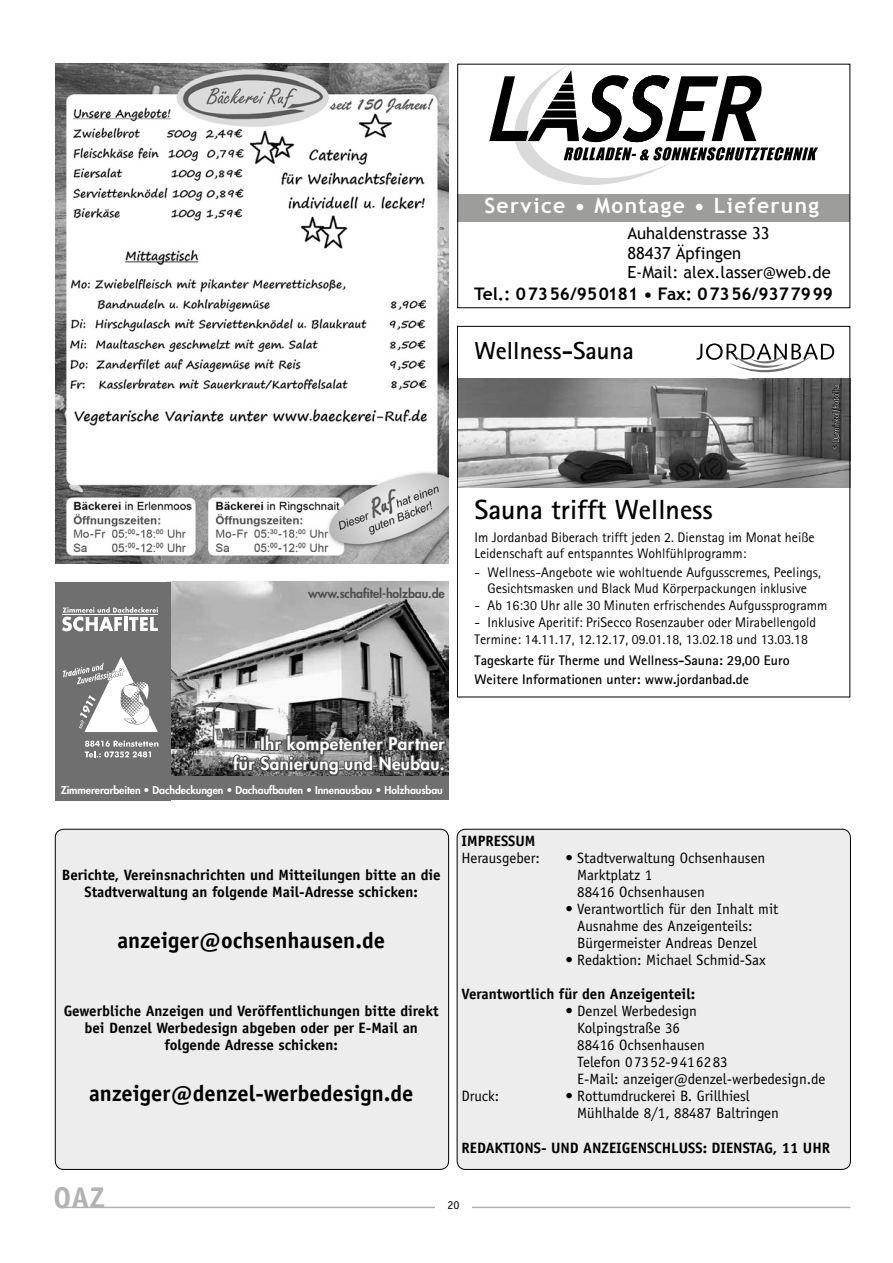
<style>
.page{position:relative;width:893px;height:1263px;background:#fff}
.page>*{position:absolute;margin:0;border:0;box-sizing:border-box;transform-origin:0 0}
.t1{font:700 30px "Officina Sans";color:#b3b2b2}
.t2{font:700 27.75px "Rotis SES";color:#000}
.t3{font:700 24.6px "Rotis SES";color:#000}
.t4{font:700 22.5px "Officina Sans";color:#000}
.t5{font:700 21.15px "Trebuchet MS";letter-spacing:.065em;color:#fff}
.t6{font:700 17.4px "Trebuchet MS";color:#000}
.t7{font:800 16.95px/20.4px "Futura";letter-spacing:.025em;color:#fff;text-align:right}
.t8{font:16.5px/20px "Trebuchet MS";color:#000}
.t9{font:15px/17px "Officina Sans";color:#000}
.t10{font:700 15px/17px "Officina Sans";color:#000;text-align:center}
.t11{font:13.8px/16.6px "Rotis SES";color:#000}
.t12{font:700 13.8px/18.5px "Rotis SES";color:#000}
.t13{font:800 12.3px "Futura";letter-spacing:-.005em;color:#4f4f4f}
.t14{font:12px "Officina Sans";color:#000}
.t15{font:800 10.5px "Futura";letter-spacing:-.005em;color:#fff}
.t16{font:300 9.3px "Rotis SES";color:#fff}
</style>
<div class="page">
<hr style="left:62px;top:1206px;width:788px;height:2px;background:#b3b2b2">
<div style="left:435px;top:1199px;width:37px;height:22px;background:#fff"></div>
<div style="left:457px;top:829px;width:393px;height:340px;background:#ededed;border-radius:9px"></div>
<div style="left:457px;top:829px;width:394px;height:340px;border:1px solid #000;border-radius:9px"></div>
<div style="left:55px;top:829px;width:394px;height:340px;background:#ededed;border-radius:9px"></div>
<div style="left:55px;top:829px;width:394px;height:340px;border:1px solid #000;border-radius:9px"></div>
<img style="left:171px;top:582px;width:278px;height:195px">
<div style="left:55px;top:582px;width:116px;height:218px;background:#6f6f6f"></div>
<svg style="left:62px;top:607px;width:96px;height:24px"></svg>
<svg style="left:63px;top:657px;width:95px;height:75px"></svg>
<svg style="left:85px;top:740px;width:73px;height:17px"></svg>
<svg style="left:231px;top:733px;width:216px;height:44px;background:#5d5d5d"></svg>
<div style="left:55px;top:777px;width:394px;height:23px;background:#6f6f6f"></div>
<img style="left:55px;top:64px;width:393px;height:500px">
<svg style="left:489px;top:66px;width:329px;height:119px"></svg>
<div style="left:458px;top:194px;width:392px;height:28px;background:#9d9d9c"></div>
<svg style="left:697px;top:343px;width:137px;height:29px"></svg>
<img style="left:459px;top:378px;width:389px;height:110px">
<div style="left:457px;top:326px;width:393px;height:371px;border:1px solid #000"></div>
<svg style="left:831px;top:385px;width:10px;height:65px"></svg>
<h3 class="t5" style="left:484px;top:192px;width:336px">Service • Montage • Lieferung</h3>
<p class="t8" style="left:627px;top:223px;width:205px">Auhaldenstrasse 33<br>88437 Äpfingen<br>E-Mail: alex.lasser@web.de</p>
<p class="t6" style="left:474px;top:283px;width:360px">Tel.: 07356/950181 • Fax: 07356/9377999</p>
<h3 class="t3" style="left:474px;top:335px;width:161px">Wellness-Sauna</h3>
<p class="t16" style="left:831px;top:450px;width:66px;rotate:-90deg">© Damirkol/Fotolia</p>
<p class="t13" style="left:308px;top:585px;width:138px">www.schafitel-holzbau.de</p>
<h2 class="t2" style="left:474px;top:492px;width:240px">Sauna trifft Wellness</h2>
<p class="t11" style="left:474px;top:529px;width:342px">Im Jordanbad Biberach trifft jeden 2. Dienstag im Monat heiße<br>Leidenschaft auf entspanntes Wohlfühlprogramm:</p>
<p class="t11" style="left:474px;top:564px;width:348px;text-align:center">- Wellness-Angebote wie wohltuende Aufgusscremes, Peelings,<br>Gesichtsmasken und Black Mud Körperpackungen inklusive</p>
<p class="t11" style="left:474px;top:597px;width:354px">- Ab 16:30 Uhr alle 30 Minuten erfrischendes Aufgussprogramm</p>
<p class="t11" style="left:474px;top:613px;width:343px">- Inklusive Aperitif: PriSecco Rosenzauber oder Mirabellengold<br>Termine: 14.11.17, 12.12.17, 09.01.18, 13.02.18 und 13.03.18</p>
<p class="t12" style="left:474px;top:651px;width:317px">Tageskarte für Therme und Wellness-Sauna: 29,00 Euro<br>Weitere Informationen unter: www.jordanbad.de</p>
<p class="t7" style="left:233px;top:733px;width:213px">Ihr kompetenter Partner<br>für Sanierung und Neubau.</p>
<p class="t15" style="left:61px;top:783px;width:384px">Zimmererarbeiten • Dachdeckungen • Dachaufbauten • Innenausbau • Holzhausbau</p>
<p class="t10" style="left:62px;top:866px;width:380px">Berichte, Vereinsnachrichten und Mitteilungen bitte an die<br>Stadtverwaltung an folgende Mail-Adresse schicken:</p>
<h3 class="t4" style="left:117px;top:927px;width:269px">anzeiger@ochsenhausen.de</h3>
<p class="t10" style="left:64px;top:1003px;width:377px">Gewerbliche Anzeigen und Veröffentlichungen bitte direkt bei Denzel Werbedesign abgeben oder per E-Mail an folgende Adresse schicken:</p>
<h3 class="t4" style="left:89px;top:1080px;width:326px">anzeiger@denzel-werbedesign.de</h3>
<p class="t10" style="left:462px;top:832px;width:75px">IMPRESSUM</p>
<p class="t9" style="left:462px;top:850px;width:80px">Herausgeber:</p>
<p class="t9" style="left:577px;top:850px;width:190px;text-indent:-12px">• Stadtverwaltung Ochsenhausen<br>Marktplatz 1<br>88416 Ochsenhausen</p>
<p class="t9" style="left:577px;top:901px;width:203px;text-indent:-12px">• Verantwortlich für den Inhalt mit<br>Ausnahme des Anzeigenteils:<br>Bürgermeister Andreas Denzel</p>
<p class="t9" style="left:565px;top:952px;width:202px">• Redaktion: Michael Schmid-Sax</p>
<p class="t10" style="left:462px;top:986px;width:235px">Verantwortlich für den Anzeigenteil:</p>
<p class="t9" style="left:577px;top:1003px;width:250px;text-indent:-12px">• Denzel Werbedesign<br>Kolpingstraße 36<br>88416 Ochsenhausen<br>Telefon 07352-9416283<br>E-Mail: anzeiger@denzel-werbedesign.de</p>
<p class="t9" style="left:462px;top:1088px;width:39px">Druck:</p>
<p class="t9" style="left:577px;top:1088px;width:203px;text-indent:-12px">• Rottumdruckerei B. Grillhiesl<br>Mühlhalde 8/1, 88487 Baltringen</p>
<p class="t10" style="left:462px;top:1139px;width:370px">REDAKTIONS- UND ANZEIGENSCHLUSS: DIENSTAG, 11 UHR</p>
<h1 class="t1" style="left:53px;top:1179px;width:53px">OAZ</h1>
<p class="t14" style="left:447px;top:1197px;width:14px">20</p>
</div>
